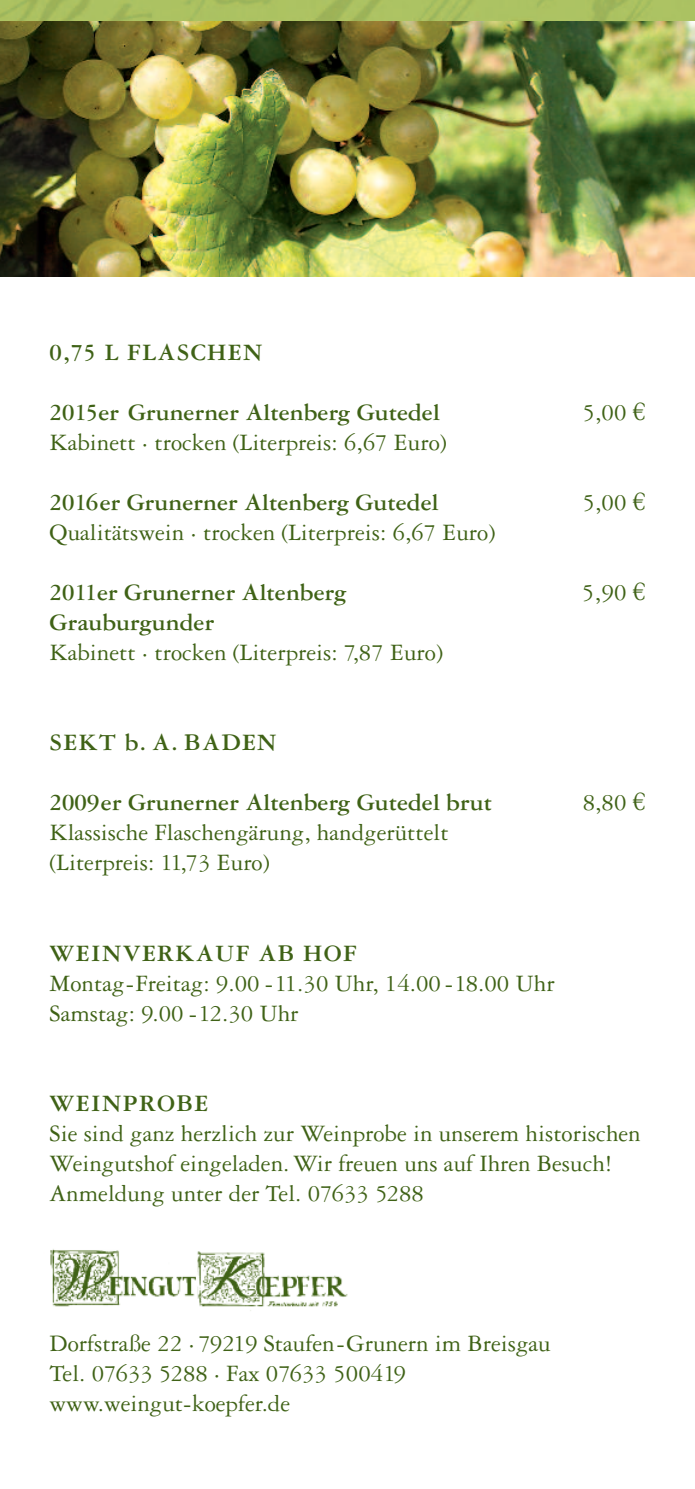
<style>
.page{position:relative;width:695px;height:1489px;background:#fff}
.page>*{position:absolute;margin:0;border:0;box-sizing:border-box;transform-origin:0 0}
.t1{font:25px/30px "Garamond Three";color:#3f6216}
.t2{font:700 25px/30px "Garamond Three";color:#3f6216}
.t3{font:700 25px "Garamond Three";letter-spacing:.05em;color:#3f6216}
.s1{font-family:"Goudy Std"}
</style>
<div class="page">
<img style="left:0;top:0;width:694px;height:276px">
<img style="left:50px;top:1249px;width:298px;height:62px">
<p class="t3" style="left:50px;top:339px;width:214px">0,75 L FLASCHEN</p>
<p class="t2" style="left:50px;top:397px;width:392px">2015er Grunerner Altenberg Gutedel</p>
<p class="t1" style="left:50px;top:428px;width:398px">Kabinett · trocken (Literpreis: 6,67 Euro)</p>
<p class="t2" style="left:50px;top:487px;width:390px">2016er Grunerner Altenberg Gutedel</p>
<p class="t1" style="left:50px;top:518px;width:447px">Qualitätswein · trocken (Literpreis: 6,67 Euro)</p>
<p class="t2" style="left:50px;top:577px;width:298px">2011er Grunerner Altenberg<br>Grauburgunder</p>
<p class="t1" style="left:50px;top:638px;width:395px">Kabinett · trocken (Literpreis: 7,87 Euro)</p>
<p class="t3" style="left:50px;top:729px;width:228px">SEKT b. A. BADEN</p>
<p class="t2" style="left:50px;top:787px;width:444px">2009er Grunerner Altenberg Gutedel brut</p>
<p class="t1" style="left:50px;top:818px;width:400px">Klassische Flaschengärung, handgerüttelt (Literpreis: 11,73 Euro)</p>
<p class="t3" style="left:50px;top:939px;width:309px">WEINVERKAUF AB HOF</p>
<p class="t1" style="left:50px;top:968px;width:506px">Montag-Freitag: 9.00 -11.30 Uhr, 14.00 -18.00 Uhr<br>Samstag: 9.00 -12.30 Uhr</p>
<p class="t1" style="left:582px;top:398px;width:64px">5,00 <span class="s1">€</span></p>
<p class="t1" style="left:582px;top:488px;width:64px">5,00 <span class="s1">€</span></p>
<p class="t1" style="left:582px;top:578px;width:65px">5,90 <span class="s1">€</span></p>
<p class="t1" style="left:582px;top:788px;width:64px">8,80 <span class="s1">€</span></p>
<p class="t3" style="left:50px;top:1089px;width:160px">WEINPROBE</p>
<p class="t1" style="left:50px;top:1118px;width:592px">Sie sind ganz herzlich zur Weinprobe in unserem historischen<br>Weingutshof eingeladen.Wir freuen uns auf Ihren Besuch!<br>Anmeldung unter der Tel. 07633 5288</p>
<p class="t1" style="left:50px;top:1328px;width:502px">Dorfstraße 22 · 79219 Staufen-Grunern im Breisgau<br>Tel. 07633 5288 · Fax 07633 500419 www.weingut-koepfer.de</p>
</div>
